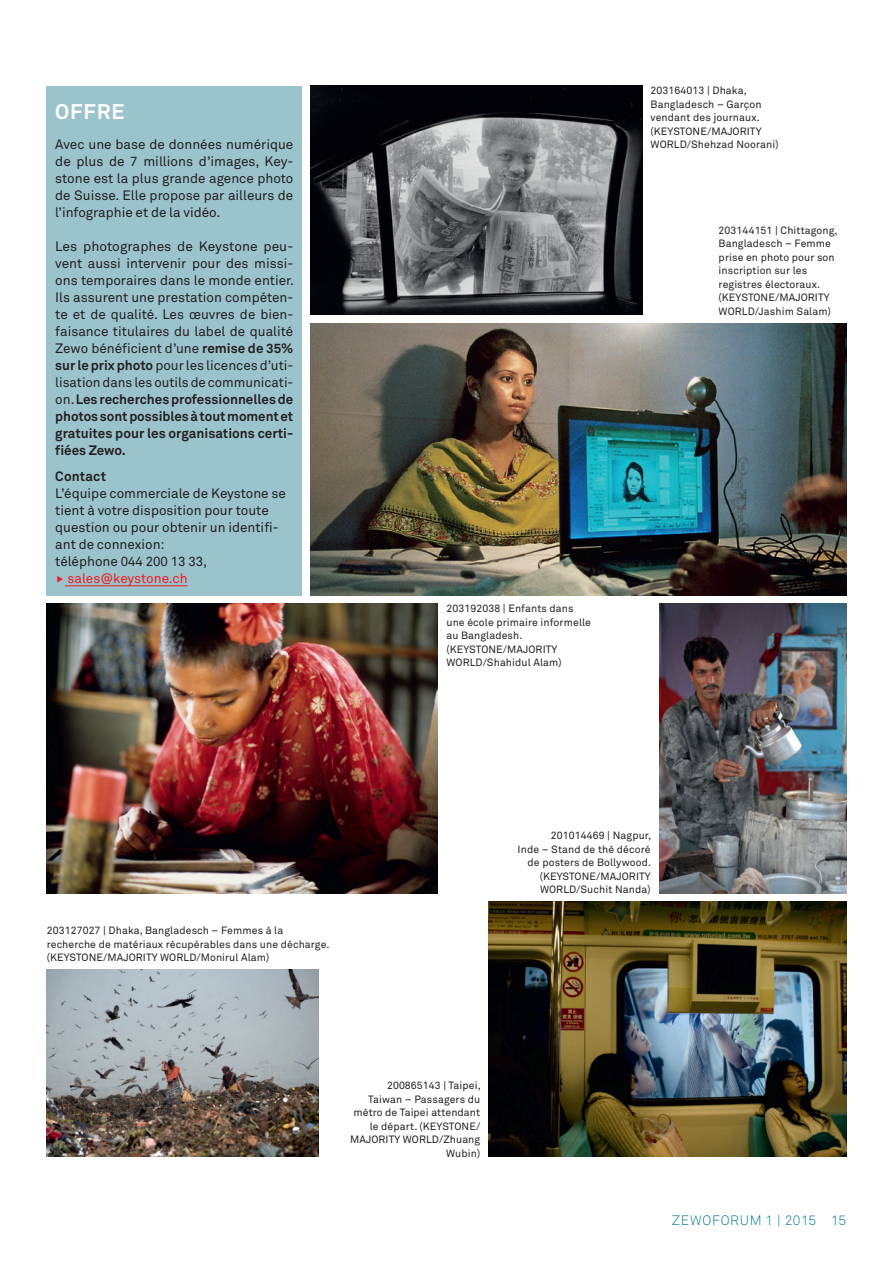
<style>
.page{position:relative;width:893px;height:1263px;background:#fff}
.page>*{position:absolute;margin:0;border:0;box-sizing:border-box;transform-origin:0 0}
.t1{font:700 21px "Akkurat Std";letter-spacing:.04em;color:#fff}
.t2{font:13.5px/17px "Akkurat Std";color:#231f20}
.t3{font:300 13.5px "Akkurat Std";letter-spacing:.045em;color:#007b8b}
.t4{font:13.5px "Akkurat Std";letter-spacing:-.005em;color:#ee1d23}
.t5{font:700 13.5px "Akkurat Std";letter-spacing:.015em;color:#231f20}
.t6{font:10.5px/13.5px "Akkurat Std";letter-spacing:.01em;color:#231f20}
.s1{font-size:13.2px}
.s2{font-weight:700}
.s3{font-weight:700;font-size:13.2px}
</style>
<div class="page">
<div style="left:47px;top:86px;width:255px;height:509px;background:#9bc3cc"></div>
<hr style="left:65px;top:585px;width:123px;height:1px;background:#ee1d23">
<img style="left:489px;top:901px;width:358px;height:256px">
<img style="left:659px;top:604px;width:187px;height:289px">
<img style="left:47px;top:969px;width:272px;height:188px">
<img style="left:310px;top:323px;width:536px;height:272px">
<img style="left:310px;top:86px;width:332px;height:229px">
<img style="left:47px;top:604px;width:391px;height:289px">
<h1 class="t1" style="left:55px;top:99px;width:71px">OFFRE</h1>
<p class="t2" style="left:55px;top:136px;width:240px">Avec une base de données numérique de plus de <span class="s1">7</span> millions d’images, Key&shy;stone est la plus grande agence photo de Suisse. Elle propose par ailleurs de l’infographie et de la vidéo.</p>
<p class="t2" style="left:55px;top:238px;width:240px;text-align:justify">Les photographes de Keystone peu&shy;vent aussi intervenir pour des missi&shy;ons temporaires dans le monde entier.<br>Ils assurent une prestation compéten&shy;te et de qualité. Les œuvres de bien&shy;faisance titulaires du label de qualité Zewo bénéficient d’une <span class="s2">remise de</span> <span class="s3">35</span><span class="s2">% sur le prix photo</span> pour les licences d’uti&shy;lisation dans les outils de communicati&shy;on. <span class="s2">Les recherches professionnelles de photos sont possibles à tout moment et gratuites pour les organisations certi&shy;fiées Zewo.</span></p>
<p class="t5" style="left:55px;top:468px;width:52px">Contact</p>
<p class="t2" style="left:55px;top:485px;width:232px">L’équipe commerciale de Keystone se</p>
<p class="t2" style="left:55px;top:502px;width:215px">tient à votre disposition pour toute</p>
<p class="t2" style="left:55px;top:519px;width:225px">question ou pour obtenir un identifi-</p>
<p class="t2" style="left:55px;top:536px;width:111px">ant de connexion:</p>
<p class="t2" style="left:55px;top:553px;width:153px">téléphone <span class="s1">044 200 13 33</span>,</p>
<p class="t4" style="left:68px;top:570px;width:122px">sales@keystone.ch</p>
<p class="t6" style="left:651px;top:84px;width:130px">203164013 | Dhaka,<br>Bangladesch – Garçon vendant des journaux. (KEYSTONE/MAJORITY<br>WORLD/Shehzad Noorani)</p>
<p class="t6" style="left:719px;top:224px;width:121px">203144151 | Chittagong,<br>Bangladesch – Femme prise en photo pour son inscription sur les registres électoraux. (KEYSTONE/MAJORITY<br>WORLD/Jashim Salam)</p>
<p class="t6" style="left:446px;top:602px;width:146px">203192038 | Enfants dans une école primaire informelle au Bangladesh. (KEYSTONE/MAJORITY<br>WORLD/Shahidul Alam)</p>
<p class="t6" style="left:47px;top:924px;width:284px">203127027 | Dhaka, Bangladesch – Femmes à la recherche de matériaux récupérables dans une décharge. (KEYSTONE/MAJORITY WORLD/Monirul Alam)</p>
<p class="t6" style="left:518px;top:829px;width:135px;text-align:right">201014469 | Nagpur,<br>Inde – Stand de thé décoré de posters de Bollywood. (KEYSTONE/MAJORITY<br>WORLD/Suchit Nanda)</p>
<p class="t6" style="left:350px;top:1079px;width:132px;text-align:right">200865143 | Taipei,<br>Taiwan – Passagers du métro de Taipei attendant le départ. (KEYSTONE/<br>MAJORITY WORLD/Zhuang<br>Wubin)</p>
<p class="t3" style="left:672px;top:1212px;width:176px">ZEWOFORUM 1 | 2015 15</p>
</div>
